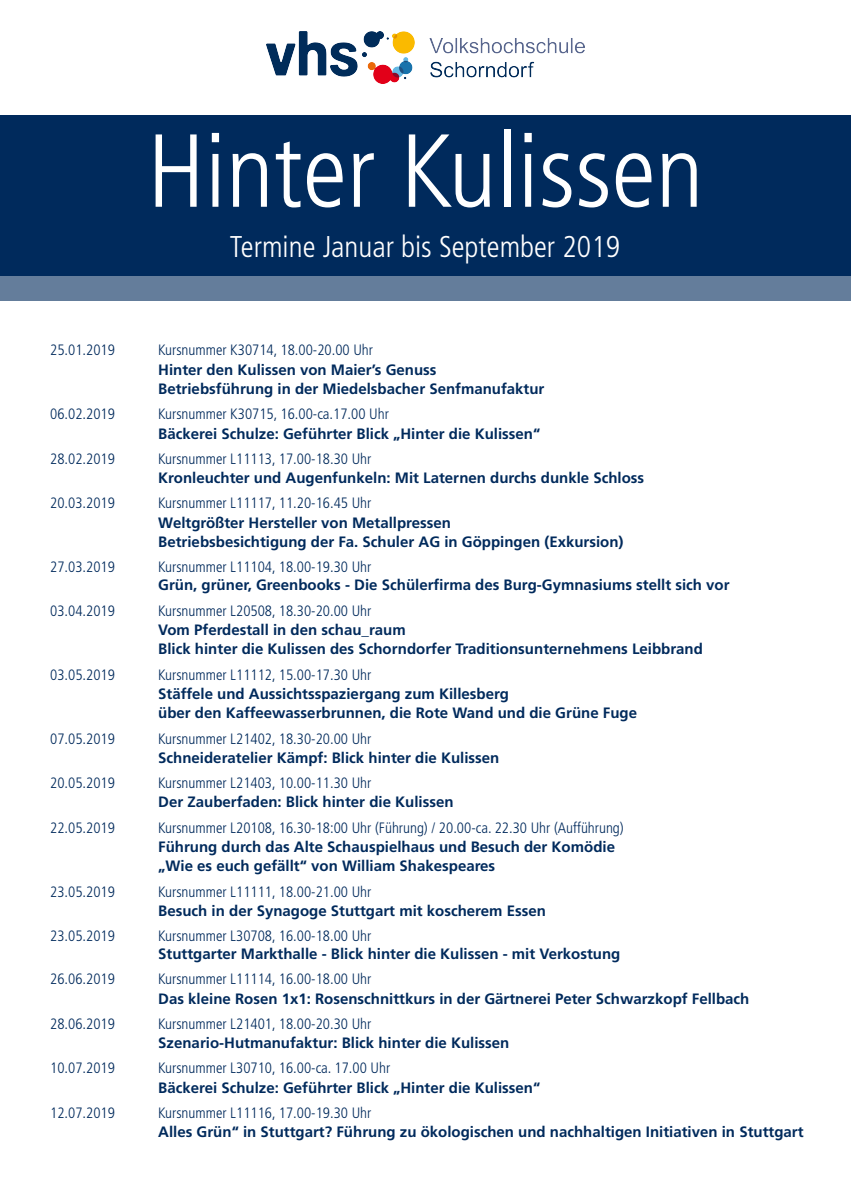
<style>
.page{position:relative;width:851px;height:1200px;background:#fff}
.page>*{position:absolute;margin:0;border:0;box-sizing:border-box;transform-origin:0 0}
.t1{font:300 condensed 103.5px "Frutiger LT Std";color:#fff}
.t2{font:300 condensed 30px "Frutiger LT Std";color:#fff}
.t3{font:700 15px/18px "Frutiger LT Std";color:#002a5c}
.t4{font:300 condensed 15px "Frutiger LT Std";color:#002a5c}
.s1{font-weight:300;font-stretch:condensed}
</style>
<div class="page">
<div style="left:0;top:115px;width:850px;height:161px;background:#002a5c"></div>
<img style="left:267px;top:31px;width:317px;height:53px">
<div style="left:0;top:276px;width:850px;height:24px;background:#647d9b"></div>
<p class="t1" style="left:147px;top:112px;width:558px">Hinter Kulissen</p>
<p class="t2" style="left:230px;top:229px;width:392px">Termine Januar bis September 2019</p>
<p class="t4" style="left:50px;top:341px;width:66px">25.01.2019</p>
<p class="t4" style="left:158px;top:341px;width:216px">Kursnummer K30714, 18.00-20.00 Uhr</p>
<p class="t3" style="left:158px;top:360px;width:280px">Hinter den Kulissen von Maier’s Genuss</p>
<p class="t3" style="left:158px;top:380px;width:387px">Betriebsführung in der Miedelsbacher Senfmanufaktur</p>
<p class="t4" style="left:50px;top:405px;width:66px">06.02.2019</p>
<p class="t4" style="left:158px;top:405px;width:232px">Kursnummer K30715, 16.00-ca.17.00 Uhr</p>
<p class="t3" style="left:158px;top:424px;width:383px">Bäckerei Schulze: Geführter Blick „Hinter die Kulissen“</p>
<p class="t4" style="left:50px;top:450px;width:66px">28.02.2019</p>
<p class="t4" style="left:158px;top:450px;width:215px">Kursnummer L11113, 17.00-18.30 Uhr</p>
<p class="t3" style="left:158px;top:469px;width:487px">Kronleuchter und Augenfunkeln: Mit Laternen durchs dunkle Schloss</p>
<p class="t4" style="left:50px;top:494px;width:66px">20.03.2019</p>
<p class="t4" style="left:158px;top:494px;width:215px">Kursnummer L11117, 11.20-16.45 Uhr</p>
<p class="t3" style="left:158px;top:513px;width:294px">Weltgrößter Hersteller von Metallpressen</p>
<p class="t3" style="left:158px;top:533px;width:467px">Betriebsbesichtigung der Fa. Schuler AG in Göppingen (Exkursion)</p>
<p class="t4" style="left:50px;top:558px;width:66px">27.03.2019</p>
<p class="t3" style="left:158px;top:558px;width:572px"><span class="s1">Kursnummer L11104, 18.00-19.30 Uhr<br></span>Grün, grüner, Greenbooks - Die Schülerfirma des Burg-Gymnasiums stellt sich vor</p>
<p class="t4" style="left:50px;top:601px;width:66px">03.04.2019</p>
<p class="t4" style="left:158px;top:601px;width:215px">Kursnummer L20508, 18.30-20.00 Uhr</p>
<p class="t3" style="left:158px;top:620px;width:249px">Vom Pferdestall in den schau_raum</p>
<p class="t3" style="left:158px;top:640px;width:546px">Blick hinter die Kulissen des Schorndorfer Traditionsunternehmens Leibbrand</p>
<p class="t4" style="left:50px;top:665px;width:66px">03.05.2019</p>
<p class="t4" style="left:158px;top:665px;width:215px">Kursnummer L11112, 15.00-17.30 Uhr</p>
<p class="t3" style="left:158px;top:684px;width:352px">Stäffele und Aussichtsspaziergang zum Killesberg</p>
<p class="t3" style="left:158px;top:704px;width:480px">über den Kaffeewasserbrunnen, die Rote Wand und die Grüne Fuge</p>
<p class="t4" style="left:50px;top:729px;width:66px">07.05.2019</p>
<p class="t4" style="left:158px;top:729px;width:215px">Kursnummer L21402, 18.30-20.00 Uhr</p>
<p class="t3" style="left:158px;top:748px;width:342px">Schneideratelier Kämpf: Blick hinter die Kulissen</p>
<p class="t4" style="left:50px;top:774px;width:66px">20.05.2019</p>
<p class="t4" style="left:158px;top:774px;width:215px">Kursnummer L21403, 10.00-11.30 Uhr</p>
<p class="t3" style="left:158px;top:793px;width:297px">Der Zauberfaden: Blick hinter die Kulissen</p>
<p class="t4" style="left:50px;top:818px;width:66px">22.05.2019</p>
<p class="t4" style="left:158px;top:818px;width:467px">Kursnummer L20108, 16.30-18:00 Uhr (Führung) / 20.00-ca. 22.30 Uhr (Aufführung)</p>
<p class="t3" style="left:158px;top:837px;width:458px">Führung durch das Alte Schauspielhaus und Besuch der Komödie</p>
<p class="t3" style="left:158px;top:857px;width:338px">„Wie es euch gefällt“ von William Shakespeares</p>
<p class="t4" style="left:50px;top:882px;width:66px">23.05.2019</p>
<p class="t4" style="left:158px;top:882px;width:215px">Kursnummer L11111, 18.00-21.00 Uhr</p>
<p class="t3" style="left:158px;top:901px;width:389px">Besuch in der Synagoge Stuttgart mit koscherem Essen</p>
<p class="t4" style="left:50px;top:927px;width:66px">23.05.2019</p>
<p class="t3" style="left:158px;top:926px;width:463px"><span class="s1">Kursnummer L30708, 16.00-18.00 Uhr<br></span>Stuttgarter Markthalle - Blick hinter die Kulissen - mit Verkostung</p>
<p class="t4" style="left:50px;top:970px;width:66px">26.06.2019</p>
<p class="t4" style="left:158px;top:970px;width:215px">Kursnummer L11114, 16.00-18.00 Uhr</p>
<p class="t3" style="left:158px;top:989px;width:592px">Das kleine Rosen 1x1: Rosenschnittkurs in der Gärtnerei Peter Schwarzkopf Fellbach</p>
<p class="t4" style="left:50px;top:1014px;width:66px">28.06.2019</p>
<p class="t4" style="left:158px;top:1014px;width:215px">Kursnummer L21401, 18.00-20.30 Uhr</p>
<p class="t3" style="left:158px;top:1033px;width:352px">Szenario-Hutmanufaktur: Blick hinter die Kulissen</p>
<p class="t4" style="left:50px;top:1059px;width:66px">10.07.2019</p>
<p class="t4" style="left:158px;top:1059px;width:233px">Kursnummer L30710, 16.00-ca. 17.00 Uhr</p>
<p class="t3" style="left:158px;top:1078px;width:383px">Bäckerei Schulze: Geführter Blick „Hinter die Kulissen“</p>
<p class="t4" style="left:50px;top:1103px;width:66px">12.07.2019</p>
<p class="t4" style="left:158px;top:1103px;width:215px">Kursnummer L11116, 17.00-19.30 Uhr</p>
<p class="t3" style="left:158px;top:1122px;width:646px">Alles Grün“ in Stuttgart? Führung zu ökologischen und nachhaltigen Initiativen in Stuttgart</p>
</div>
